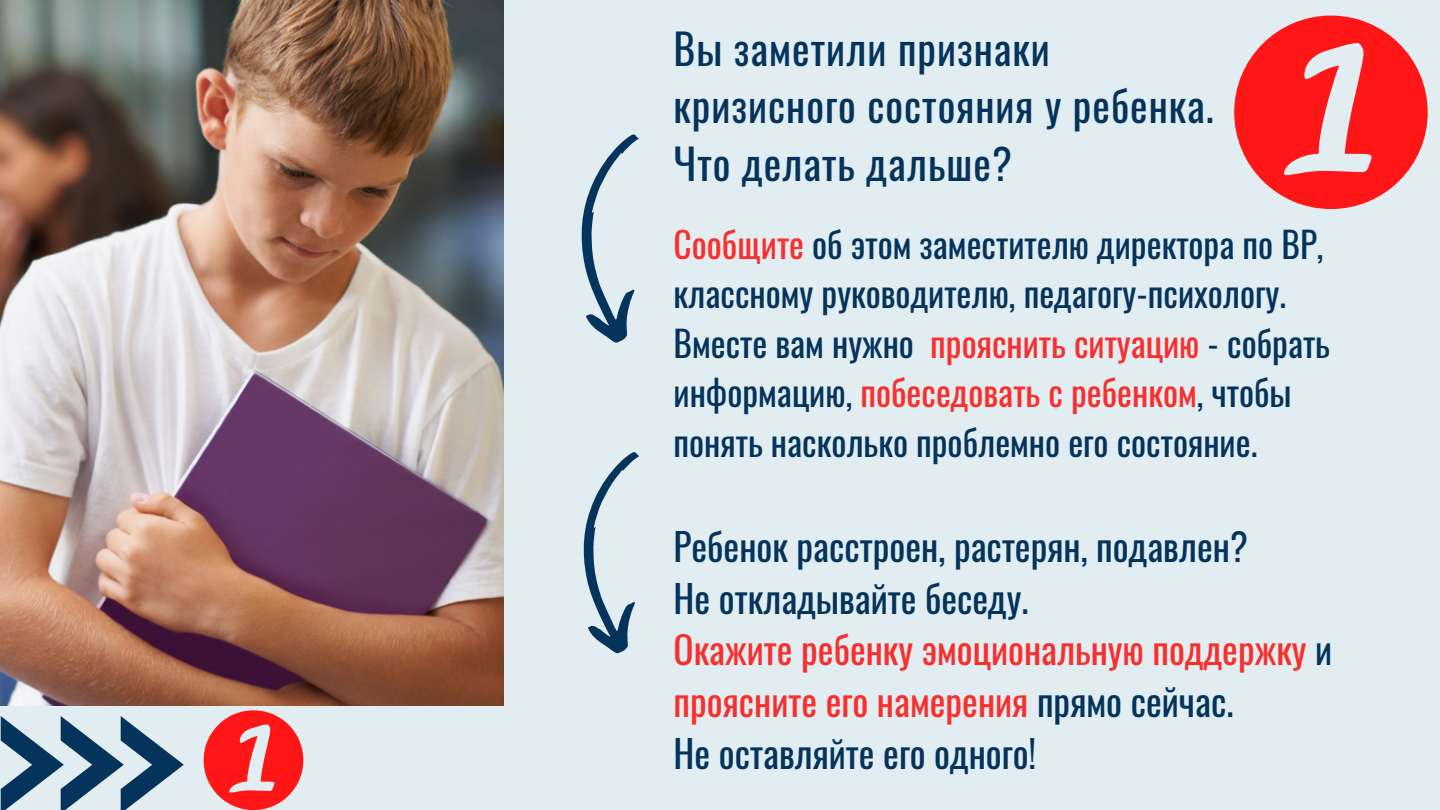
<style>
.page{position:relative;width:1440px;height:810px;background:#e2edf1}
.page>*{position:absolute;margin:0;border:0;box-sizing:border-box;transform-origin:0 0}
.t1{font:41.7px/57.8px "Oswald";letter-spacing:.025em;color:#04345c}
.t2{font:37.4px/51.8px "Oswald";color:#04345c}
.t3{font:35.4px/49.5px "Oswald";color:#04345c}
.s1{color:#f7302f}
</style>
<div class="page">
<svg style="left:581px;top:134px;width:58px;height:209px"></svg>
<svg style="left:583px;top:452px;width:56px;height:202px"></svg>
<img style="left:0;top:0;width:503px;height:706px">
<svg style="left:1234px;top:16px;width:194px;height:193px"></svg>
<svg style="left:1px;top:716px;width:183px;height:94px"></svg>
<svg style="left:204px;top:710px;width:99px;height:100px"></svg>
<p class="t1" style="left:674px;top:18px;width:542px">Вы заметили признаки кризисного состояния у ребенка.<br>Что делать дальше?</p>
<p class="t3" style="left:674px;top:218px;width:658px"><span class="s1">Сообщите</span> об этом заместителю директора по ВР, классному руководителю, педагогу-психологу.<br>Вместе вам нужно <span class="s1">прояснить ситуацию</span> - собрать информацию, <span class="s1">побеседовать с ребенком</span>, чтобы понять насколько проблемно его состояние.</p>
<p class="t2" style="left:674px;top:519px;width:660px">Ребенок расстроен, растерян, подавлен?<br>Не откладывайте беседу.<br><span class="s1">Окажите ребенку эмоциональную поддержку</span> и <span class="s1">проясните его намерения</span> прямо сейчас.<br>Не оставляйте его одного!</p>
</div>
